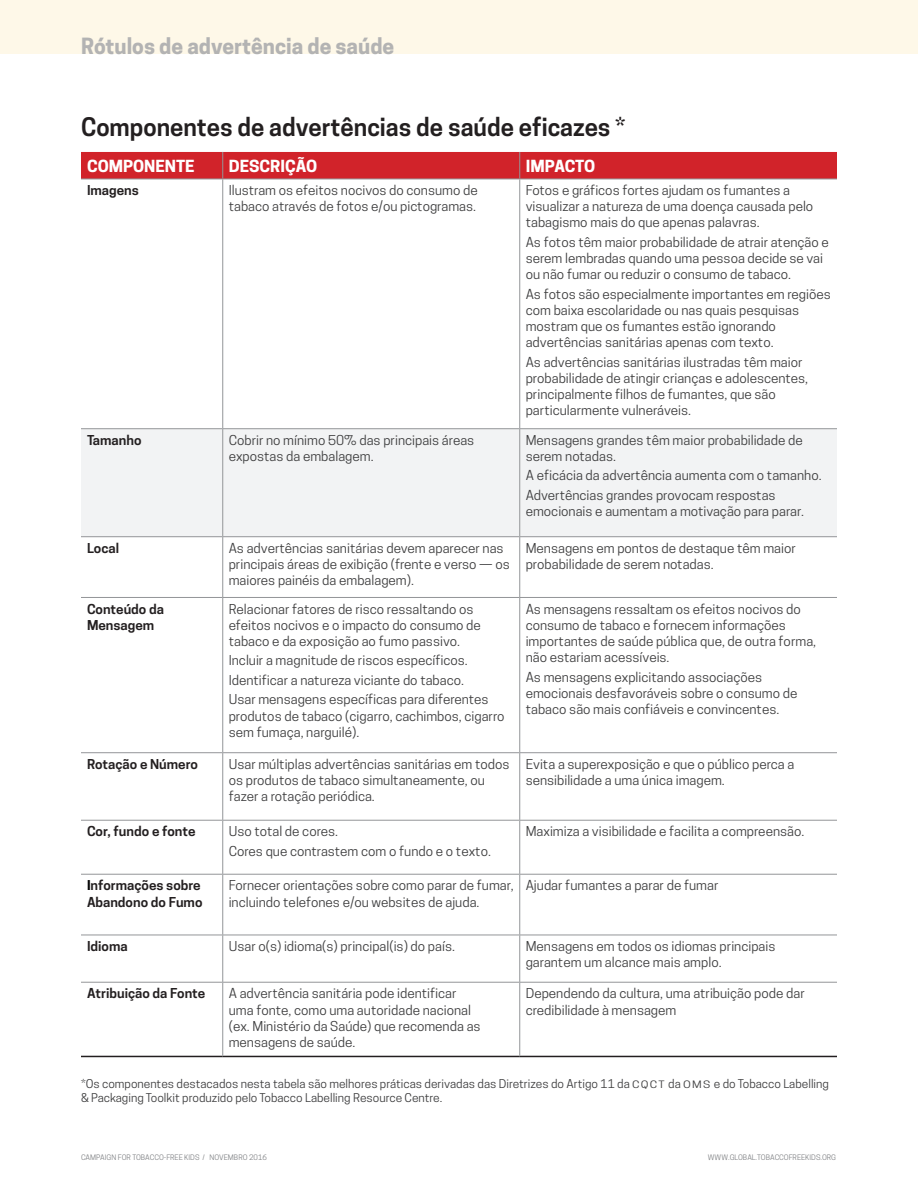
<style>
.page{position:relative;width:918px;height:1188px;background:#fff}
.page>*{position:absolute;margin:0;border:0;box-sizing:border-box;transform-origin:0 0}
.t1{font:600 24px "Cooper Hewitt";color:#231f20}
.t2{font:700 21px "Cooper Hewitt";color:#b3b3b3}
.p_base{font:700 15.6px "Cooper Hewitt";color:#fff;scale:1.05 1}
.p_base-2{font:12.9px/16.2px "Cooper Hewitt";color:#3e3e3f;scale:1.05 1}
.p_base-3{font:600 12.9px/16.2px "Cooper Hewitt";color:#231f20;scale:1.05 1}
.p_base-4{font:11.4px/14.4px "Cooper Hewitt";color:#3e3e3f;scale:1.05 1}
.t3{font:7.2px "Cooper Hewitt";color:#808285;scale:1.05 1}
.s1{font-weight:700;font-size:12.75px;color:#000}
.s2{font-size:9.6px}
</style>
<div class="page">
<div style="left:81px;top:429px;width:756px;height:107px;background:#f2f3f4"></div>
<hr style="left:81px;top:1056px;width:142px;height:1px;background:#231f20">
<hr style="left:223px;top:1056px;width:297px;height:1px;background:#231f20">
<hr style="left:520px;top:1056px;width:317px;height:1px;background:#231f20">
<div style="left:81px;top:152px;width:756px;height:27px;background:#d1232a"></div>
<hr style="left:81px;top:179px;width:142px;height:1px;background:#939598">
<hr style="left:223px;top:179px;width:297px;height:1px;background:#939598">
<hr style="left:222px;top:179px;width:1px;height:249px;background:#939598">
<hr style="left:520px;top:179px;width:317px;height:1px;background:#939598">
<hr style="left:519px;top:179px;width:1px;height:249px;background:#939598">
<hr style="left:81px;top:428px;width:142px;height:1px;background:#939598">
<hr style="left:223px;top:428px;width:297px;height:1px;background:#939598">
<hr style="left:222px;top:429px;width:1px;height:107px;background:#939598">
<hr style="left:520px;top:428px;width:317px;height:1px;background:#939598">
<hr style="left:519px;top:429px;width:1px;height:107px;background:#939598">
<hr style="left:81px;top:536px;width:142px;height:1px;background:#939598">
<hr style="left:223px;top:536px;width:297px;height:1px;background:#939598">
<hr style="left:222px;top:537px;width:1px;height:60px;background:#939598">
<hr style="left:520px;top:536px;width:317px;height:1px;background:#939598">
<hr style="left:519px;top:537px;width:1px;height:60px;background:#939598">
<hr style="left:81px;top:597px;width:142px;height:1px;background:#939598">
<hr style="left:223px;top:597px;width:297px;height:1px;background:#939598">
<hr style="left:222px;top:598px;width:1px;height:154px;background:#939598">
<hr style="left:520px;top:597px;width:317px;height:1px;background:#939598">
<hr style="left:519px;top:598px;width:1px;height:154px;background:#939598">
<hr style="left:81px;top:752px;width:142px;height:1px;background:#939598">
<hr style="left:223px;top:752px;width:297px;height:1px;background:#939598">
<hr style="left:222px;top:753px;width:1px;height:67px;background:#939598">
<hr style="left:520px;top:752px;width:317px;height:1px;background:#939598">
<hr style="left:519px;top:753px;width:1px;height:67px;background:#939598">
<hr style="left:81px;top:820px;width:142px;height:1px;background:#939598">
<hr style="left:223px;top:820px;width:297px;height:1px;background:#939598">
<hr style="left:222px;top:821px;width:1px;height:53px;background:#939598">
<hr style="left:520px;top:820px;width:317px;height:1px;background:#939598">
<hr style="left:519px;top:821px;width:1px;height:53px;background:#939598">
<hr style="left:81px;top:874px;width:142px;height:1px;background:#939598">
<hr style="left:223px;top:874px;width:297px;height:1px;background:#939598">
<hr style="left:222px;top:875px;width:1px;height:60px;background:#939598">
<hr style="left:520px;top:874px;width:317px;height:1px;background:#939598">
<hr style="left:519px;top:875px;width:1px;height:60px;background:#939598">
<hr style="left:81px;top:935px;width:142px;height:1px;background:#939598">
<hr style="left:223px;top:935px;width:297px;height:1px;background:#939598">
<hr style="left:222px;top:935px;width:1px;height:47px;background:#939598">
<hr style="left:520px;top:935px;width:317px;height:1px;background:#939598">
<hr style="left:519px;top:935px;width:1px;height:47px;background:#939598">
<hr style="left:81px;top:982px;width:142px;height:1px;background:#939598">
<hr style="left:223px;top:982px;width:297px;height:1px;background:#939598">
<hr style="left:222px;top:983px;width:1px;height:73px;background:#939598">
<hr style="left:520px;top:982px;width:317px;height:1px;background:#939598">
<hr style="left:519px;top:983px;width:1px;height:73px;background:#939598">
<div style="left:0;top:0;width:918px;height:54px;background:#fef8e8"></div>
<p class="t2" style="left:81px;top:34px;width:315px">Rótulos de advertência de saúde</p>
<p class="t1" style="left:81px;top:113px;width:546px">Componentes de advertências de saúde eficazes *</p>
<p class="p_base" style="left:87px;top:157px;width:104px">COMPONENTE</p>
<p class="p_base" style="left:229px;top:157px;width:86px">DESCRIÇÃO</p>
<p class="p_base" style="left:526px;top:157px;width:68px">IMPACTO</p>
<p class="p_base-3" style="left:87px;top:182px;width:51px">Imagens</p>
<p class="p_base-2" style="left:229px;top:182px;width:239px">Ilustram os efeitos nocivos do consumo de tabaco através de fotos e/ou pictogramas.</p>
<p class="p_base-2" style="left:526px;top:182px;width:275px">Fotos e gráficos fortes ajudam os fumantes a visualizar a natureza de uma doença causada pelo tabagismo mais do que apenas palavras.</p>
<p class="p_base-2" style="left:526px;top:234px;width:290px">As fotos têm maior probabilidade de atrair atenção e serem lembradas quando uma pessoa decide se vai ou não fumar ou reduzir o consumo de tabaco.</p>
<p class="p_base-2" style="left:526px;top:286px;width:292px">As fotos são especialmente importantes em regiões com baixa escolaridade ou nas quais pesquisas mostram que os fumantes estão ignorando advertências sanitárias apenas com texto.</p>
<p class="p_base-2" style="left:526px;top:354px;width:270px">As advertências sanitárias ilustradas têm maior probabilidade de atingir crianças e adolescentes, principalmente filhos de fumantes, que são particularmente vulneráveis.</p>
<p class="p_base-3" style="left:87px;top:432px;width:53px">Tamanho</p>
<p class="p_base-2" style="left:229px;top:432px;width:235px">Cobrir no mínimo 50% das principais áreas expostas da embalagem.</p>
<p class="p_base-2" style="left:526px;top:432px;width:265px">Mensagens grandes têm maior probabilidade de serem notadas.</p>
<p class="p_base-2" style="left:526px;top:468px;width:283px">A eficácia da advertência aumenta com o tamanho.</p>
<p class="p_base-2" style="left:526px;top:487px;width:266px">Advertências grandes provocam respostas emocionais e aumentam a motivação para parar.</p>
<p class="p_base-3" style="left:87px;top:540px;width:32px">Local</p>
<p class="p_base-2" style="left:229px;top:540px;width:269px">As advertências sanitárias devem aparecer nas principais áreas de exibição (frente e verso — os maiores painéis da embalagem).</p>
<p class="p_base-2" style="left:526px;top:540px;width:259px">Mensagens em pontos de destaque têm maior probabilidade de serem notadas.</p>
<p class="p_base-3" style="left:87px;top:601px;width:75px">Conteúdo da<br>Mensagem</p>
<p class="p_base-2" style="left:229px;top:601px;width:242px">Relacionar fatores de risco ressaltando os efeitos nocivos e o impacto do consumo de tabaco e da exposição ao fumo passivo.</p>
<p class="p_base-2" style="left:229px;top:653px;width:229px">Incluir a magnitude de riscos específicos.</p>
<p class="p_base-2" style="left:229px;top:672px;width:226px">Identificar a natureza viciante do tabaco.</p>
<p class="p_base-2" style="left:229px;top:691px;width:264px">Usar mensagens específicas para diferentes produtos de tabaco (cigarro, cachimbos, cigarro sem fumaça, narguilé).</p>
<p class="p_base-2" style="left:526px;top:601px;width:278px">As mensagens ressaltam os efeitos nocivos do consumo de tabaco e fornecem informações importantes de saúde pública que, de outra forma, não estariam acessíveis.</p>
<p class="p_base-2" style="left:526px;top:669px;width:260px">As mensagens explicitando associações emocionais desfavoráveis sobre o consumo de tabaco são mais confiáveis e convincentes.</p>
<p class="p_base-3" style="left:87px;top:756px;width:107px">Rotação e Número</p>
<p class="p_base-2" style="left:229px;top:756px;width:269px">Usar múltiplas advertências sanitárias em todos os produtos de tabaco simultaneamente, ou fazer a rotação periódica.</p>
<p class="p_base-2" style="left:526px;top:756px;width:257px">Evita a superexposição e que o público perca a sensibilidade a uma única imagem.</p>
<p class="p_base-3" style="left:87px;top:823px;width:105px">Cor, fundo e fonte</p>
<p class="p_base-2" style="left:229px;top:823px;width:106px">Uso total de cores.</p>
<p class="p_base-2" style="left:229px;top:843px;width:251px">Cores que contrastem com o fundo e o texto.</p>
<p class="p_base-2" style="left:526px;top:823px;width:267px">Maximiza a visibilidade e facilita a compreensão.</p>
<p class="p_base-3" style="left:87px;top:877px;width:111px"><span class="s1">I</span>nformações sobre<br>Abandono do Fumo</p>
<p class="p_base-2" style="left:229px;top:877px;width:273px">Fornecer orientações sobre como parar de fumar, incluindo telefones e/ou websites de ajuda.</p>
<p class="p_base-2" style="left:526px;top:877px;width:185px">Ajudar fumantes a parar de fumar</p>
<p class="p_base-3" style="left:87px;top:938px;width:40px">Idioma</p>
<p class="p_base-2" style="left:229px;top:938px;width:217px">Usar o(s) idioma(s) principal(is) do país.</p>
<p class="p_base-2" style="left:526px;top:938px;width:239px">Mensagens em todos os idiomas principais garantem um alcance mais amplo.</p>
<p class="p_base-3" style="left:87px;top:985px;width:114px">Atribuição da Fonte</p>
<p class="p_base-2" style="left:229px;top:985px;width:241px">A advertência sanitária pode identificar uma fonte, como uma autoridade nacional (ex. Ministério da Saúde) que recomenda as mensagens de saúde.</p>
<p class="p_base-2" style="left:526px;top:985px;width:267px">Dependendo da cultura, uma atribuição pode dar credibilidade à mensagem</p>
<p class="p_base-4" style="left:81px;top:1076px;width:714px">*Os componentes destacados nesta tabela são melhores práticas derivadas das Diretrizes do Artigo 11 da <span class="s2">CQCT</span> da <span class="s2">OMS</span> e do Tobacco Labelling &amp; Packaging Toolkit produzido pelo Tobacco Labelling Resource Centre.</p>
<p class="t3" style="left:81px;top:1153px;width:179px">CAMPAIGN FOR TOBACCO-FREE KIDS / NOVEMBRO 2016</p>
<p class="t3" style="left:708px;top:1153px;width:124px">WWW.GLOBAL.TOBACCOFREEKIDS.ORG</p>
</div>
